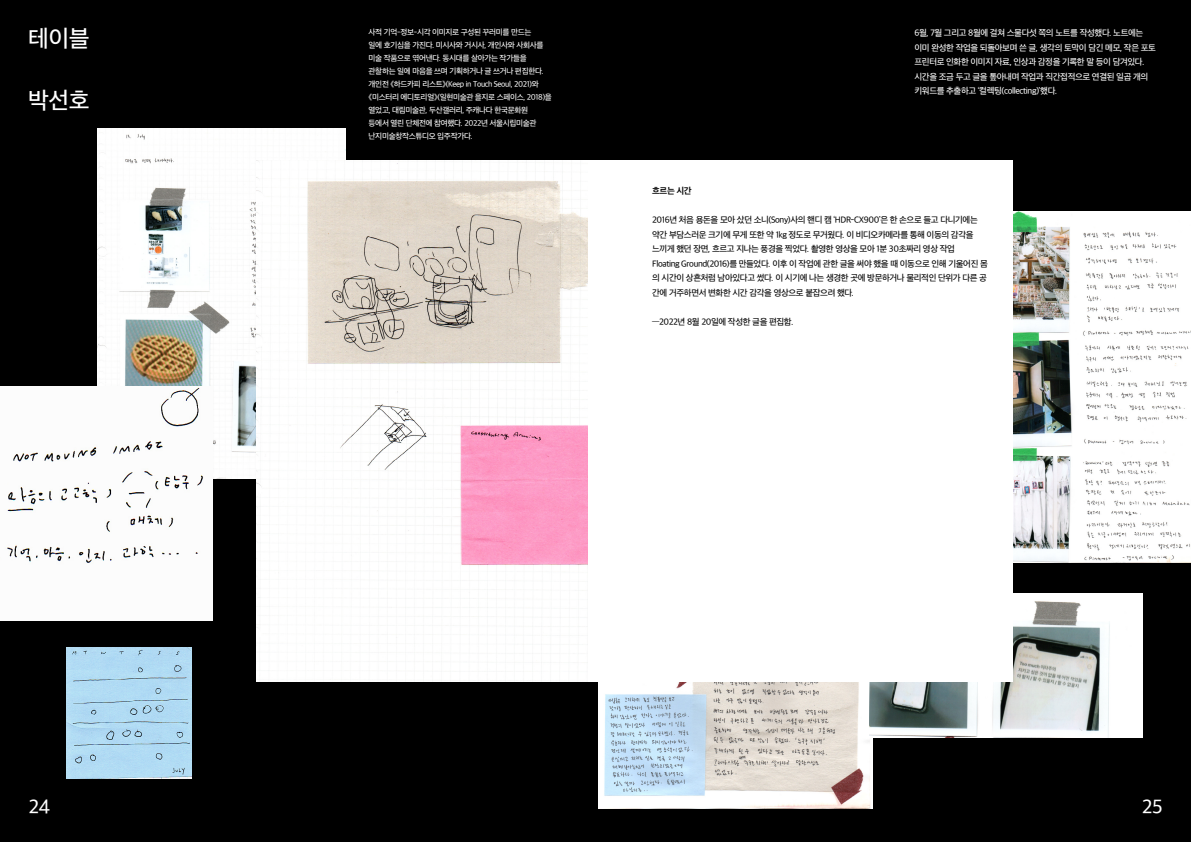
<style>
.page{position:relative;width:1191px;height:842px;background:#fff}
.page>*{position:absolute;margin:0;border:0;box-sizing:border-box;transform-origin:0 0}
.t1{font:500 24px "Apple SD Gothic Neo";letter-spacing:-.02em;color:#fff}
.t2{font:500 20px "Apple SD Gothic Neo";color:#fff}
.t3{font:500 9px/14.5px "Apple SD Gothic Neo";letter-spacing:-.04em;color:#000}
.t4{font:500 9px/14.5px "Apple SD Gothic Neo";letter-spacing:-.04em;color:#fff}
.t5{font:700 9px "Apple SD Gothic Neo";color:#000}
.t6{font:500 8.1px/13px "Apple SD Gothic Neo";letter-spacing:-.04em;color:#fff}
</style>
<div class="page">
<div style="left:0;top:0;width:595px;height:842px;background:#000"></div>
<div style="left:595px;top:0;width:596px;height:842px;background:#000"></div>
<img style="left:98px;top:128px;width:248px;height:351px">
<div style="left:0;top:387px;width:212px;height:233px;background:#fcfcfc"></div>
<img style="left:67px;top:648px;width:124px;height:130px">
<img style="left:257px;top:160px;width:331px;height:522px">
<img style="left:1012px;top:211px;width:179px;height:351px">
<img style="left:598px;top:682px;width:274px;height:127px">
<img style="left:869px;top:594px;width:273px;height:143px">
<div style="left:588px;top:160px;width:424px;height:522px;background:#fff"></div>
<h1 class="t1" style="left:28px;top:26px;width:63px">테이블</h1>
<h1 class="t1" style="left:28px;top:88px;width:63px">박선호</h1>
<p class="t6" style="left:369px;top:26px;width:185px">사적 기억-정보-시각 이미지로 구성된 꾸러미를 만드는<br>일에 호기심을 가진다. 미시사와 거시사, 개인사와 사회사를 미술 작품으로 엮어낸다. 동시대를 살아가는 작가들을 관찰하는 일에 마음을 쓰며 기획하거나 글 쓰거나 편집한다. 개인전 《하드카피 리스트》(Keep in Touch Seoul, 2021)와《미스터리 에디토리얼》(일현미술관 을지로 스페이스, 2018)을 열었고, 대림미술관, 두산갤러리, 주캐나다 한국문화원<br>등에서 열린 단체전에 참여했다. 2022년 서울시립미술관 난지미술창작스튜디오 입주작가다.</p>
<p class="t4" style="left:914px;top:26px;width:243px">6월, 7월 그리고 8월에 걸쳐 스물다섯 쪽의 노트를 작성했다. 노트에는 이미 완성한 작업을 되돌아보며 쓴 글, 생각의 토막이 담긴 메모, 작은 포토 프린터로 인화한 이미지 자료, 인상과 감정을 기록한 말 등이 담겨있다. 시간을 조금 두고 글을 톺아내며 작업과 직간접적으로 연결된 일곱 개의 키워드를 추출하고 ‘컬렉팅(collecting)’했다.</p>
<p class="t5" style="left:652px;top:186px;width:41px">흐르는 시간</p>
<p class="t3" style="left:652px;top:213px;width:337px">2016년 처음 용돈을 모아 샀던 소니(Sony)사의 핸디 캠 ‘HDR-CX900’은 한 손으로 들고 다니기에는 약간 부담스러운 크기에 무게 또한 약 1kg 정도로 무거웠다. 이 비디오카메라를 통해 이동의 감각을 느끼게 했던 장면, 흐르고 지나는 풍경을 찍었다. 촬영한 영상을 모아 1분 30초짜리 영상 작업<br>Floating Ground(2016)를 만들었다. 이후 이 작업에 관한 글을 써야 했을 때 이동으로 인해 기울어진 몸 의 시간이 상흔처럼 남아있다고 썼다. 이 시기에 나는 생경한 곳에 방문하거나 물리적인 단위가 다른 공 간에 거주하면서 변화한 시간 감각을 영상으로 붙잡으려 했다.</p>
<p class="t3" style="left:652px;top:315px;width:143px">―2022년 8월 20일에 작성한 글을 편집함.</p>
<h2 class="t2" style="left:28px;top:796px;width:23px">24</h2>
<h2 class="t2" style="left:1142px;top:796px;width:22px">25</h2>
</div>
